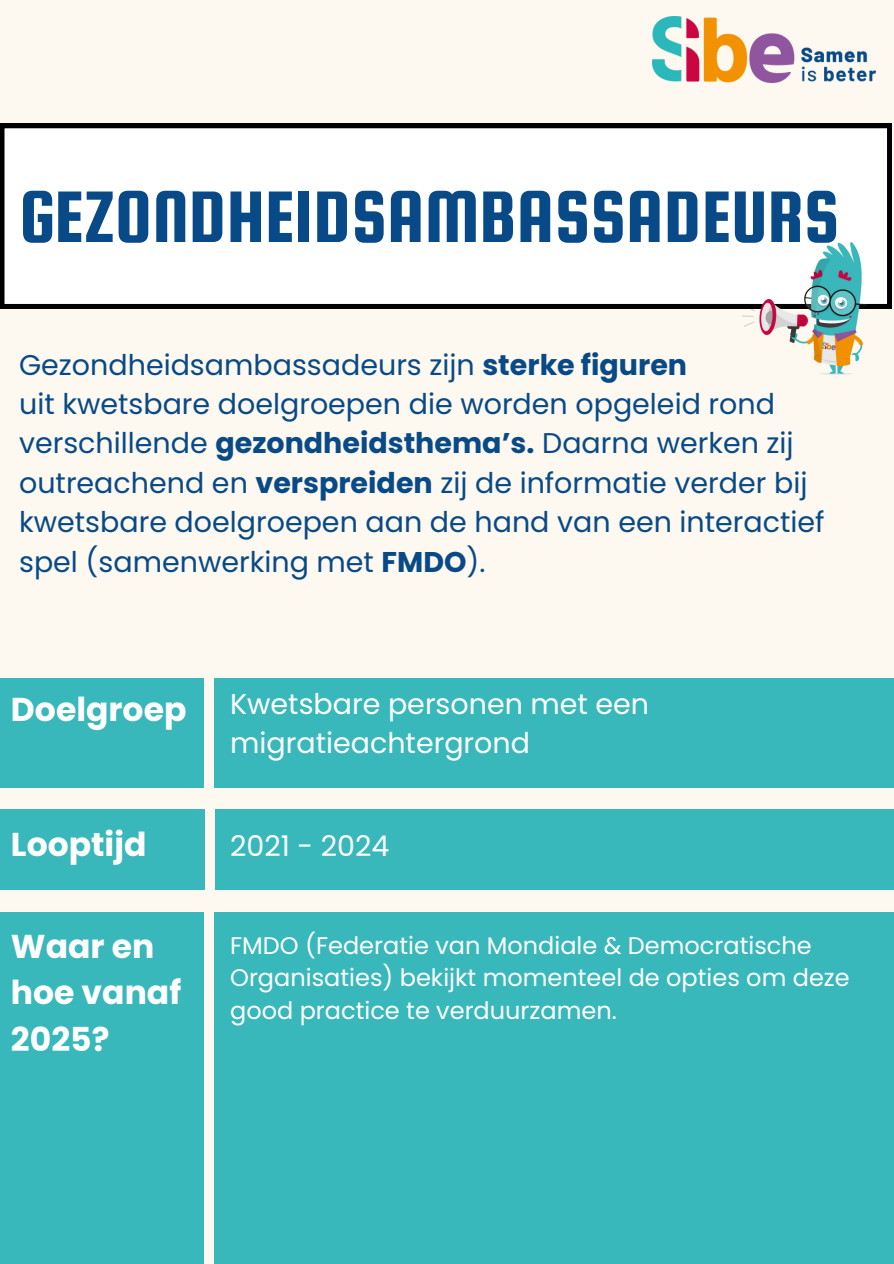
<style>
.page{position:relative;width:894px;height:1264px;background:#fff}
.page>*{position:absolute;margin:0;border:0;box-sizing:border-box;transform-origin:0 0}
.t1{font:78px "Squada One";color:#084a87}
.t2{font:700 33px/46.2px "Poppins";color:#fff}
.t3{font:28.5px/39.3px "Poppins";color:#084a87}
.t4{font:28.5px/39.3px "Poppins";color:#fff}
.t5{font:24px/32.7px "Poppins";color:#fff}
.s1{font-weight:700}
</style>
<div class="page">
<div style="left:0;top:0;width:893px;height:1263px;background:#fdf8f0"></div>
<div style="left:0;top:124px;width:891px;height:184px;background:#fff"></div>
<div style="left:214px;top:678px;width:679px;height:109px;background:#39b8bb"></div>
<img style="left:652px;top:16px;width:223px;height:67px">
<div style="left:214px;top:912px;width:679px;height:351px;background:#39b8bb"></div>
<div style="left:0;top:678px;width:203px;height:109px;background:#39b8bb"></div>
<div style="left:0;top:912px;width:203px;height:351px;background:#39b8bb"></div>
<div style="left:215px;top:809px;width:678px;height:80px;background:#39b8bb"></div>
<div style="left:0;top:809px;width:205px;height:80px;background:#39b8bb"></div>
<img style="left:742px;top:243px;width:124px;height:131px">
<p class="t1" style="left:19px;top:175px;width:821px">GEZONDHEIDSAMBASSADEURS</p>
<h1 class="t3" style="left:19px;top:345px;width:806px">Gezondheidsambassadeurs zijn <span class="s1">sterke figuren<br></span>uit kwetsbare doelgroepen die worden opgeleid rond verschillende <span class="s1">gezondheidsthema’s.</span> Daarna werken zij outreachend en <span class="s1">verspreiden</span> zij de informatie verder bij kwetsbare doelgroepen aan de hand van een interactief spel (samenwerking met <span class="s1">FMDO</span>).</h1>
<p class="t2" style="left:11px;top:686px;width:177px">Doelgroep</p>
<h2 class="t4" style="left:230px;top:684px;width:420px">Kwetsbare personen met een migratieachtergrond</h2>
<h2 class="t2" style="left:11px;top:821px;width:137px">Looptijd</h2>
<h2 class="t4" style="left:230px;top:826px;width:161px">2021 - 2024</h2>
<h3 class="t2" style="left:11px;top:923px;width:172px">Waar en hoe vanaf<br>2025?</h3>
<h3 class="t5" style="left:230px;top:928px;width:621px">FMDO (Federatie van Mondiale &amp; Democratische<br>Organisaties) bekijkt momenteel de opties om deze good practice te verduurzamen.</h3>
</div>
